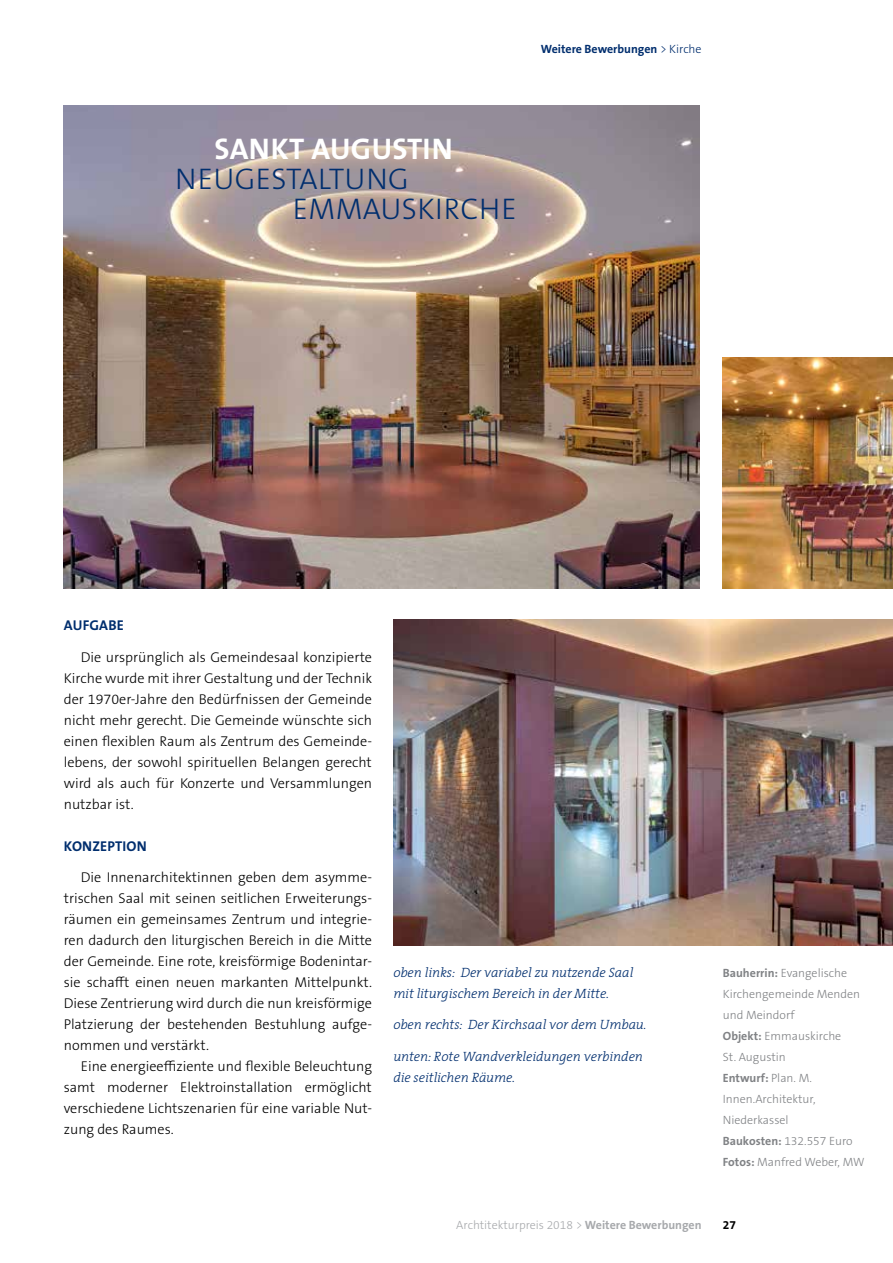
<style>
.page{position:relative;width:893px;height:1263px;background:#fff}
.page>*{position:absolute;margin:0;border:0;box-sizing:border-box;transform-origin:0 0}
.t1{font:300 30px/30px "The Sans OT3";letter-spacing:.015em;color:#002e6e}
.t2{font:700 30px "The Sans OT7";letter-spacing:.015em;color:#fff}
.t3{font:300 14.25px/21px "The Sans OT3";color:#000;text-align:justify}
.t4{font:700 14.25px "The Sans OT7";letter-spacing:.015em;color:#002e6e}
.t5{font:italic 300 13.5px/21px "The Serif";letter-spacing:-.005em;color:#002e6e}
.t6{font:300 12px/21px "The Sans OT3";color:#808285}
.t7{font:300 12px "The Sans OT3";color:#a7a9ac}
.t8{font:700 12px "The Sans OT7";color:#002e6e}
.t9{font:700 12px "The Sans OT7";color:#808285}
.t10{font:700 12px "The Sans OT7";color:#000}
.s1{font-family:"The Sans OT3";font-weight:300}
.s2{font-family:"The Sans OT7";font-weight:700}
</style>
<div class="page">
<img style="left:723px;top:357px;width:170px;height:231px">
<img style="left:64px;top:105px;width:635px;height:483px">
<img style="left:393px;top:619px;width:500px;height:326px">
<p class="t8" style="left:541px;top:41px;width:162px">Weitere Bewerbungen <span class="s1">&gt; Kirche</span></p>
<h1 class="t2" style="left:214px;top:129px;width:240px">SANKT AUGUSTIN</h1>
<h1 class="t1" style="left:293px;top:164px;width:225px;text-indent:-118px">NEUGESTALTUNG<br>EMMAUSKIRCHE</h1>
<p class="t4" style="left:64px;top:616px;width:62px">AUFGABE</p>
<p class="t3" style="left:64px;top:646px;width:310px;text-indent:17px">Die ursprünglich als Gemeindesaal konzipierte Kirche wurde mit ihrer Gestaltung und der Technik der 1970er-Jahre den Bedürfnissen der Gemeinde nicht mehr gerecht. Die Gemeinde wünschte sich einen flexiblen Raum als Zentrum des Gemeinde&shy;lebens, der sowohl spirituellen Belangen gerecht wird als auch für Konzerte und Versammlungen nutzbar ist.</p>
<p class="t4" style="left:64px;top:837px;width:84px">KONZEPTION</p>
<p class="t3" style="left:64px;top:867px;width:310px;text-indent:17px">Die Innenarchitektinnen geben dem asymme&shy;trischen Saal mit seinen seitlichen Erweiterungs&shy;räumen ein gemeinsames Zentrum und integrie&shy;ren dadurch den liturgischen Bereich in die Mitte der Gemeinde. Eine rote, kreisförmige Bodenintar&shy;sie schafft einen neuen markanten Mittelpunkt.<br>Diese Zentrierung wird durch die nun kreisförmige Platzierung der bestehenden Bestuhlung aufge&shy;nommen und verstärkt.</p>
<p class="t3" style="left:64px;top:1056px;width:310px;text-indent:17px">Eine energieeffiziente und flexible Beleuchtung samt moderner Elektroinstallation ermöglicht verschiedene Lichtszenarien für eine variable Nut&shy;zung des Raumes.</p>
<p class="t5" style="left:393px;top:961px;width:241px">oben links: Der variabel zu nutzende Saal mit liturgischem Bereich in der Mitte.</p>
<p class="t5" style="left:393px;top:1014px;width:255px">oben rechts: Der Kirchsaal vor dem Umbau.</p>
<p class="t5" style="left:393px;top:1045px;width:251px">unten: Rote Wandverkleidungen verbinden die seitlichen Räume.</p>
<p class="t6" style="left:723px;top:962px;width:139px"><span class="s2">Bauherrin:</span> Evangelische<br>Kirchengemeinde Menden und Meindorf<br><span class="s2">Objekt:</span> Emmauskirche<br>St. Augustin</p>
<p class="t9" style="left:723px;top:1070px;width:90px">Entwurf: <span class="s1">Plan. M.</span></p>
<p class="t6" style="left:723px;top:1088px;width:143px">Innen.Architektur,<br>Niederkassel<br><span class="s2">Baukosten:</span> 132.557 Euro<br><span class="s2">Fotos:</span> Manfred Weber, MW</p>
<p class="t7" style="left:456px;top:1217px;width:247px">Archtitekturpreis 2018 &gt; <span class="s2">Weitere Bewerbungen</span></p>
<p class="t10" style="left:723px;top:1217px;width:15px">27</p>
</div>
